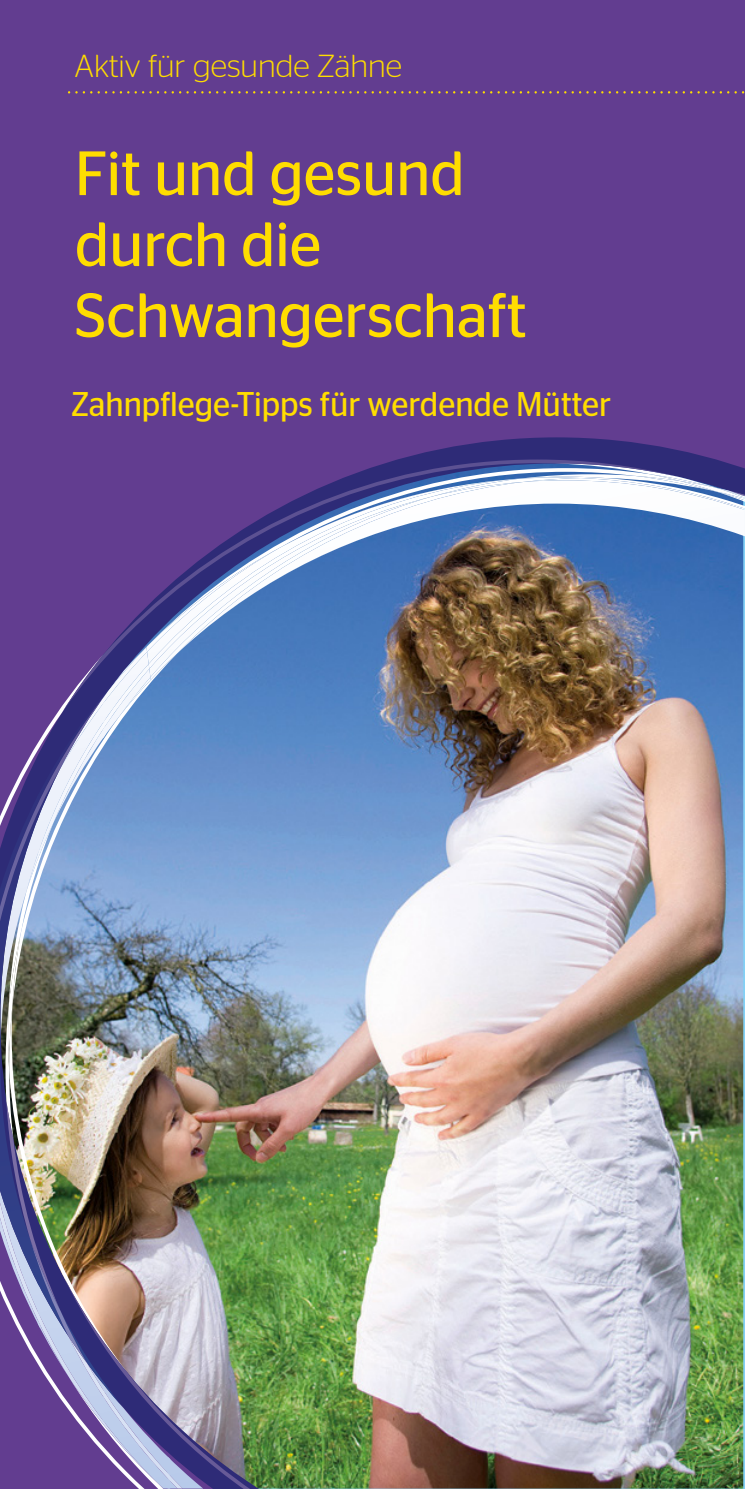
<style>
.page{position:relative;width:745px;height:1489px;background:#fff}
.page>*{position:absolute;margin:0;border:0;box-sizing:border-box;transform-origin:0 0}
.t1{font:62.5px/71px "Stag Sans";color:#fd0;scale:.96 1}
.t2{font:34.25px "Stag Sans";color:#fd0;scale:.94 1}
.t3{font:300 31.75px "Stag Sans";color:#fd0}
</style>
<div class="page">
<div style="left:0;top:0;width:744px;height:1488px;background:#623d90"></div>
<svg style="left:400px;top:437px;width:343px;height:31px;fill:#2e2b77"></svg>
<svg style="left:354px;top:459px;width:324px;height:15px;background:#545898"></svg>
<img style="left:6px;top:474px;width:705px;height:1014px">
<img style="left:6px;top:1101px;width:54px;height:209px">
<img style="left:69px;top:677px;width:114px;height:811px">
<img style="left:30px;top:1238px;width:57px;height:125px">
<svg style="left:151px;top:679px;width:26px;height:1px"></svg>
<img style="left:150px;top:482px;width:226px;height:197px">
<svg style="left:8px;top:929px;width:14px;height:141px;background:#93958a"></svg>
<img style="left:431px;top:477px;width:78px;height:4px">
<img style="left:376px;top:481px;width:368px;height:1007px">
<svg style="left:76px;top:91px;width:667px;height:3px"></svg>
<p class="t3" style="left:74px;top:48px;width:329px">Aktiv für gesunde Zähne</p>
<p class="t1" style="left:75px;top:137px;width:472px">Fit und gesund durch die<br>Schwangerschaft</p>
<p class="t2" style="left:71px;top:385px;width:575px">Zahnpflege-Tipps für werdende Mütter</p>
</div>
